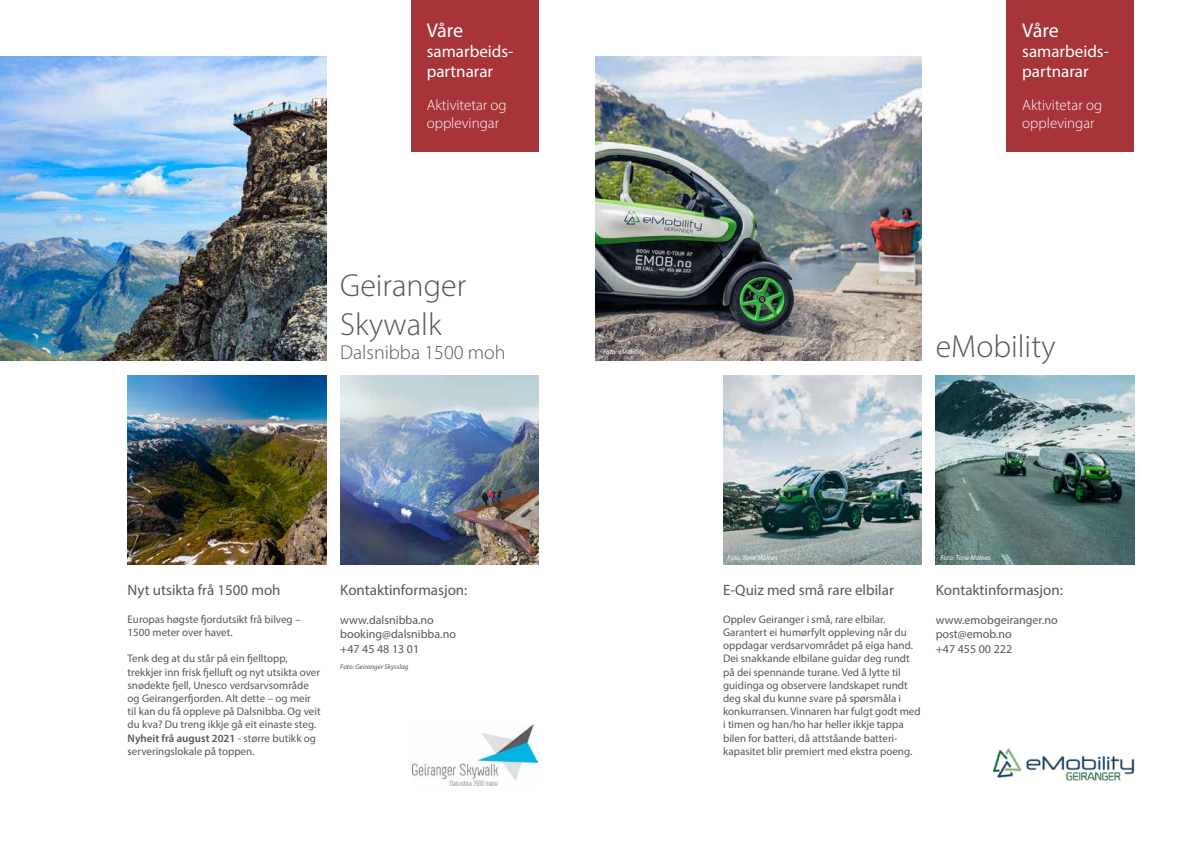
<style>
.page{position:relative;width:1191px;height:842px;background:#fff}
.page>*{position:absolute;margin:0;border:0;box-sizing:border-box;transform-origin:0 0}
.t1{font:300 32px/38.4px "Myriad Pro";color:#575756}
.t2{font:300 20px "Myriad Pro";color:#575756}
.t3{font:20px "Myriad Pro";letter-spacing:-.01em;color:#fff}
.t4{font:17px/20.4px "Myriad Pro";color:#fff}
.t5{font:15px "Myriad Pro";color:#575756}
.t6{font:300 15px/18px "Myriad Pro";color:#fff}
.t7{font:12px/14.4px "Myriad Pro";color:#575756}
.t8{font:11px/13.2px "Myriad Pro";color:#575756}
.t9{font:italic 7px "Myriad Pro";color:#fff}
.t10{font:italic 7px "Myriad Pro";color:#575756}
.s1{font-weight:600}
</style>
<div class="page">
<img style="left:0;top:57px;width:326px;height:303px">
<img style="left:128px;top:376px;width:198px;height:188px">
<img style="left:340px;top:376px;width:199px;height:188px">
<div style="left:411px;top:0;width:128px;height:152px;background:#a73439"></div>
<img style="left:412px;top:725px;width:125px;height:60px">
<img style="left:595px;top:57px;width:326px;height:303px">
<img style="left:723px;top:376px;width:198px;height:188px">
<img style="left:935px;top:376px;width:199px;height:188px">
<div style="left:1006px;top:0;width:128px;height:152px;background:#a73439"></div>
<img style="left:992px;top:748px;width:142px;height:33px">
<h2 class="t3" style="left:427px;top:17px;width:38px">Våre</h2>
<h3 class="t4" style="left:427px;top:41px;width:88px">samarbeids&shy;partnarar</h3>
<h3 class="t6" style="left:427px;top:96px;width:81px">Aktivitetar og opplevingar</h3>
<h1 class="t1" style="left:340px;top:266px;width:127px">Geiranger<br>Skywalk</h1>
<h2 class="t2" style="left:340px;top:340px;width:167px">Dalsnibba 1500 moh</h2>
<h3 class="t5" style="left:128px;top:581px;width:154px">Nyt utsikta frå 1500 moh</h3>
<p class="t8" style="left:128px;top:612px;width:174px">Europas høgste fjordutsikt frå bilveg –<br>1500 meter over havet.</p>
<p class="t8" style="left:128px;top:652px;width:194px">Tenk deg at du står på ein fjelltopp, trekkjer inn frisk fjelluft og nyt utsikta over snødekte fjell, Unesco verdsarvsområde og Geirangerfjorden. Alt dette – og meir til kan du få oppleve på Dalsnibba. Og veit du kva? Du treng ikkje gå eit einaste steg.<br><span class="s1">Nyheit frå august 2021</span> - større butikk og serveringslokale på toppen.</p>
<h3 class="t5" style="left:340px;top:581px;width:129px">Kontaktinformasjon:</h3>
<p class="t7" style="left:340px;top:613px;width:117px">www.dalsnibba.no booking@dalsnibba.no +47 45 48 13 01</p>
<p class="t10" style="left:340px;top:662px;width:70px">Foto: Geiranger Skysslag</p>
<h2 class="t3" style="left:1022px;top:17px;width:38px">Våre</h2>
<h3 class="t4" style="left:1022px;top:41px;width:88px">samarbeids&shy;partnarar</h3>
<h3 class="t6" style="left:1022px;top:96px;width:81px">Aktivitetar og opplevingar</h3>
<p class="t9" style="left:603px;top:347px;width:43px">Foto: eMobility</p>
<h1 class="t1" style="left:935px;top:326px;width:121px">eMobility</h1>
<p class="t9" style="left:727px;top:553px;width:52px">Foto: Tone Molnes</p>
<p class="t9" style="left:940px;top:553px;width:52px">Foto: Tone Molnes</p>
<h3 class="t5" style="left:723px;top:581px;width:172px">E-Quiz med små rare elbilar</h3>
<p class="t8" style="left:723px;top:612px;width:199px">Opplev Geiranger i små, rare elbilar.<br>Garantert ei humørfylt oppleving når du oppdagar verdsarvområdet på eiga hand.<br>Dei snakkande elbilane guidar deg rundt på dei spennande turane. Ved å lytte til guidinga og observere landskapet rundt deg skal du kunne svare på spørsmåla i konkurransen. Vinnaren har fulgt godt med i timen og han/ho har heller ikkje tappa bilen for batteri, då attståande batteri&shy;kapasitet blir premiert med ekstra poeng.</p>
<h3 class="t5" style="left:935px;top:581px;width:129px">Kontaktinformasjon:</h3>
<p class="t7" style="left:935px;top:613px;width:123px">www.emobgeiranger.no post@emob.no<br>+47 455 00 222</p>
</div>
